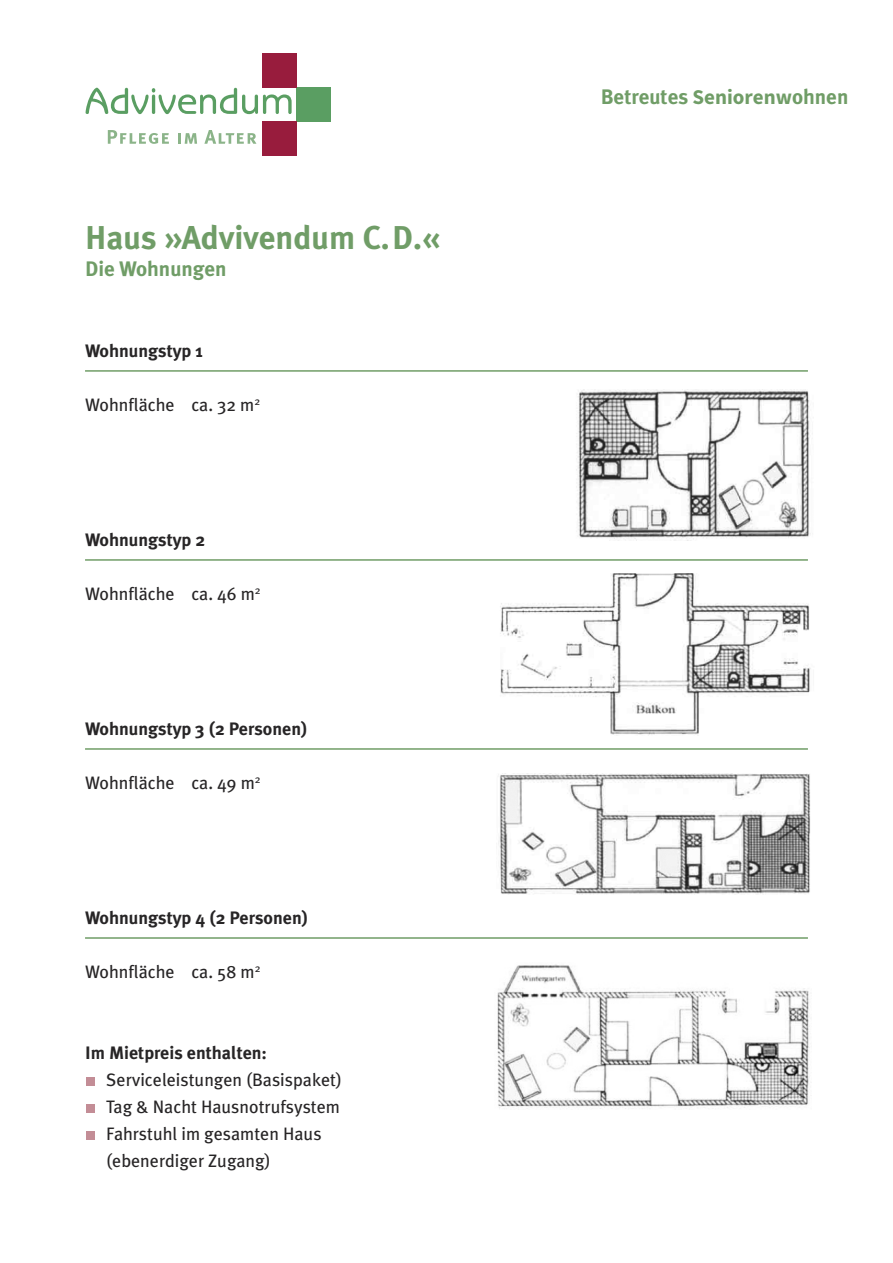
<style>
.page{position:relative;width:893px;height:1263px;background:#fff}
.page>*{position:absolute;margin:0;border:0;box-sizing:border-box;transform-origin:0 0}
.t1{font:700 33px "Meta Plus";color:#709d67}
.t2{font:700 21px "Meta Plus";color:#709d67}
.t3{font:18px/27px "Meta Plus";color:#272526}
.t4{font:700 18px "Meta Plus";color:#272526}
.s1{font-family:"Source Sans Pro"}
</style>
<div class="page">
<hr style="left:85px;top:370px;width:723px;height:2px;background:#709d67">
<hr style="left:85px;top:559px;width:723px;height:2px;background:#709d67">
<hr style="left:85px;top:748px;width:723px;height:2px;background:#709d67">
<hr style="left:85px;top:937px;width:723px;height:2px;background:#709d67">
<div style="left:87px;top:1131px;width:8px;height:9px;background:#c38d96"></div>
<div style="left:87px;top:1104px;width:8px;height:9px;background:#c38d96"></div>
<div style="left:87px;top:1077px;width:8px;height:9px;background:#c38d96"></div>
<img style="left:576px;top:389px;width:237px;height:151px">
<img style="left:500px;top:573px;width:311px;height:162px">
<img style="left:498px;top:774px;width:312px;height:121px">
<img style="left:497px;top:964px;width:312px;height:145px">
<div style="left:297px;top:87px;width:34px;height:34px;background:#5a9e62"></div>
<div style="left:263px;top:121px;width:34px;height:34px;background:#981c3d"></div>
<div style="left:263px;top:53px;width:34px;height:34px;background:#981c3d"></div>
<svg style="left:86px;top:88px;width:206px;height:26px"></svg>
<svg style="left:108px;top:130px;width:61px;height:14px"></svg>
<svg style="left:178px;top:133px;width:19px;height:11px"></svg>
<svg style="left:204px;top:130px;width:52px;height:14px"></svg>
<h1 class="t1" style="left:85px;top:224px;width:356px">Haus »Advivendum C.D.«</h1>
<p class="t2" style="left:85px;top:260px;width:143px">Die Wohnungen</p>
<p class="t4" style="left:85px;top:343px;width:119px">Wohnungstyp 1</p>
<p class="t3" style="left:85px;top:392px;width:177px">Wohnfläche ca. 32 m<sup>2</sup></p>
<p class="t4" style="left:85px;top:532px;width:122px">Wohnungstyp 2</p>
<p class="t3" style="left:85px;top:581px;width:177px">Wohnfläche ca. 46 m<sup>2</sup></p>
<p class="t4" style="left:85px;top:721px;width:224px">Wohnungstyp 3 (2 Personen)</p>
<p class="t3" style="left:85px;top:770px;width:177px">Wohnfläche ca. 49 m<sup>2</sup></p>
<p class="t4" style="left:85px;top:910px;width:224px">Wohnungstyp 4 (2 Personen)</p>
<p class="t3" style="left:85px;top:959px;width:177px">Wohnfläche ca. 58 m<sup>2</sup></p>
<p class="t4" style="left:85px;top:1045px;width:184px">Im Mietpreis enthalten:</p>
<p class="t3" style="left:106px;top:1067px;width:237px">Serviceleistungen (Basispaket)<br>Tag &amp; Nacht Hausnotrufsystem<br>Fahrstuhl im gesamten Haus (ebenerdiger Zugang)</p>
<p class="t2" style="left:601px;top:89px;width:249px">Betreutes <span class="s1">Seniorenw</span>ohnen</p>
</div>
